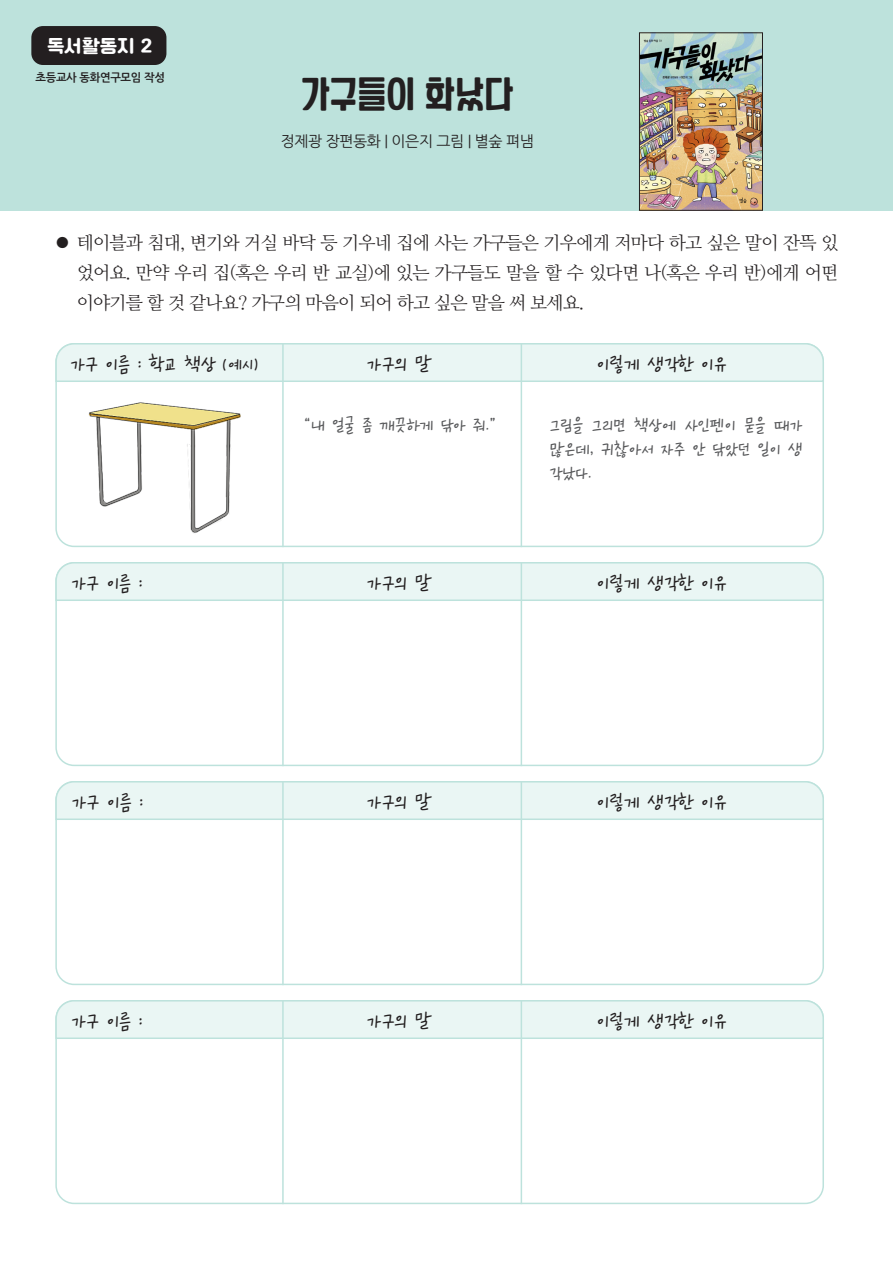
<style>
.page{position:relative;width:893px;height:1263px;background:#fff}
.page>*{position:absolute;margin:0;border:0;box-sizing:border-box;transform-origin:0 0}
.본문{font:33.9px "YANGJIN";color:#231f20}
.글씨체{font:25.5px "Gangwon Edu Hyeonok T OTF Medium";letter-spacing:-.025em;color:#231f20}
.글씨체-2{font:22.5px/24px "Gangwon Edu Hyeonok T OTF Medium";letter-spacing:-.025em;color:#57585a;text-align:justify}
.본문-2{font:18.45px "Cafe 24 Ssurround";color:#fff}
.본문-3{font:18px/30px "Nanum Myeongjo OTF";letter-spacing:-.04em;color:#231f20;text-align:justify}
.본문-4{font:15px "Nanum Gothic OTF";letter-spacing:-.025em;color:#231f20}
.본문-5{font:11.25px "Nanum Gothic OTF Bold";letter-spacing:-.025em;color:#231f20}
.s1{font-family:"Nanum Gothic OTF";font-size:15px}
.s2{font-size:22.5px}
</style>
<div class="page">
<div style="left:0;top:0;width:893px;height:210px;background:#bde2dc"></div>
<img style="left:641px;top:35px;width:120px;height:173px">
<div style="left:639px;top:33px;width:124px;height:177px;border:1px solid #231f20"></div>
<div style="left:31px;top:26px;width:135px;height:39px;background:#231f20;border-radius:12px"></div>
<div style="left:55px;top:562px;width:769px;height:204px;border:2px solid #bde2dc;border-radius:18px"></div>
<div style="left:55px;top:781px;width:769px;height:204px;border:2px solid #bde2dc;border-radius:18px"></div>
<div style="left:55px;top:1000px;width:769px;height:204px;border:2px solid #bde2dc;border-radius:18px"></div>
<svg style="left:55px;top:343px;width:769px;height:40px"></svg>
<svg style="left:55px;top:562px;width:769px;height:40px"></svg>
<svg style="left:55px;top:781px;width:769px;height:40px"></svg>
<svg style="left:55px;top:1000px;width:769px;height:40px"></svg>
<hr style="left:282px;top:343px;width:2px;height:204px;background:#bde2dc">
<hr style="left:282px;top:562px;width:2px;height:204px;background:#bde2dc">
<hr style="left:282px;top:781px;width:2px;height:204px;background:#bde2dc">
<hr style="left:282px;top:1000px;width:2px;height:204px;background:#bde2dc">
<hr style="left:521px;top:343px;width:1px;height:204px;background:#bde2dc">
<hr style="left:521px;top:562px;width:1px;height:204px;background:#bde2dc">
<hr style="left:521px;top:781px;width:1px;height:204px;background:#bde2dc">
<hr style="left:521px;top:1000px;width:1px;height:204px;background:#bde2dc">
<img style="left:55px;top:374px;width:267px;height:174px">
<p class="본문-2" style="left:47px;top:37px;width:107px">독서활동지 2</p>
<p class="본문-5" style="left:35px;top:72px;width:131px">초등교사 동화연구모임 작성</p>
<p class="본문" style="left:301px;top:71px;width:215px">가구들이 화났다</p>
<p class="본문-4" style="left:281px;top:132px;width:255px">정제광 장편동화 | 이은지 그림 | 별숲 펴냄</p>
<p class="본문-3" style="left:77px;top:227px;width:763px;text-indent:-21px"><span class="s1">●</span> 테이블과 침대, 변기와 거실 바닥 등 기우네 집에 사는 가구들은 기우에게 저마다 하고 싶은 말이 잔뜩 있 었어요. 만약 우리 집(혹은 우리 반 교실)에 있는 가구들도 말을 할 수 있다면 나(혹은 우리 반)에게 어떤 이야기를 할 것 같나요? 가구의 마음이 되어 하고 싶은 말을 써 보세요.</p>
<p class="글씨체" style="left:70px;top:351px;width:190px">가구 이름 : 학교 책상 <span class="s2">(예시)</span></p>
<p class="글씨체" style="left:71px;top:570px;width:74px">가구 이름 :</p>
<p class="글씨체" style="left:367px;top:351px;width:67px">가구의 말</p>
<p class="글씨체" style="left:596px;top:351px;width:132px">이렇게 생각한 이유</p>
<p class="글씨체-2" style="left:304px;top:413px;width:194px">“내 얼굴 좀 깨끗하게 닦아 줘.”</p>
<p class="글씨체-2" style="left:549px;top:413px;width:255px">그림을 그리면 책상에 사인펜이 묻을 때가 많은데, 귀찮아서 자주 안 닦았던 일이 생 각났다.</p>
<p class="글씨체" style="left:367px;top:570px;width:67px">가구의 말</p>
<p class="글씨체" style="left:596px;top:570px;width:132px">이렇게 생각한 이유</p>
<p class="글씨체" style="left:72px;top:789px;width:74px">가구 이름 :</p>
<p class="글씨체" style="left:71px;top:1008px;width:74px">가구 이름 :</p>
<p class="글씨체" style="left:367px;top:789px;width:67px">가구의 말</p>
<p class="글씨체" style="left:367px;top:1008px;width:67px">가구의 말</p>
<p class="글씨체" style="left:596px;top:789px;width:132px">이렇게 생각한 이유</p>
<p class="글씨체" style="left:596px;top:1008px;width:132px">이렇게 생각한 이유</p>
</div>
